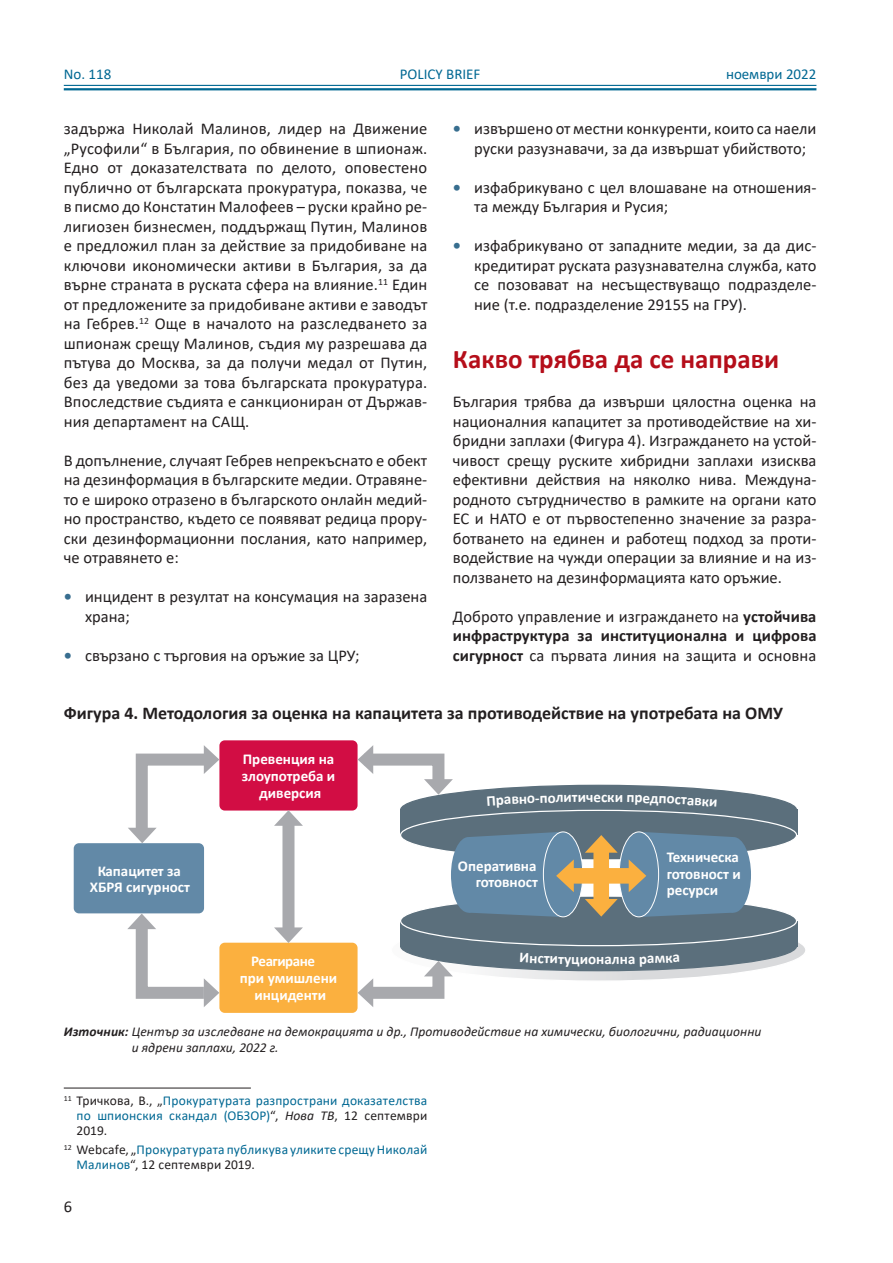
<style>
.page{position:relative;width:893px;height:1263px;background:#fff}
.page>*{position:absolute;margin:0;border:0;box-sizing:border-box;transform-origin:0 0}
.Heading1{font:700 27px "Calibri";color:#b50e1a}
.Graphic{font:700 18px "Calibri";color:#231f20}
.t1{font:16.5px/19.5px "Calibri";color:#231f20;text-align:justify}
.t2{font:700 15px/16.6px "Calibri";color:#fff;text-align:center}
.t3{font:15px "Calibri";color:#006893}
.t4{font:700 15px "Calibri";letter-spacing:-.035em;color:#fff}
.Footnote{font:13.5px/15px "Calibri";letter-spacing:.015em;color:#006893;text-align:justify}
.Source{font:italic 13.5px/16.2px "Calibri";letter-spacing:.005em;color:#231f20}
.s1{font-weight:700;color:#386e8f}
.s2{font-weight:700}
.s3{color:#231f20}
.s4{font-style:italic;color:#231f20}
</style>
<div class="page">
<hr style="left:64px;top:88px;width:752px;height:2px;background:#006893">
<hr style="left:64px;top:85px;width:752px;height:1px;background:#006893">
<hr style="left:64px;top:1088px;width:187px;height:1px;background:#231f20">
<svg style="left:391px;top:919px;width:415px;height:62px;fill:#dedfe0"></svg>
<div style="left:401px;top:785px;width:395px;height:50px;background:#5b6f7c;border-radius:50%"></div>
<div style="left:400px;top:810px;width:397px;height:25px;background:#5b6f7c"></div>
<div style="left:401px;top:810px;width:395px;height:50px;background:#5b6f7c;border-radius:50%"></div>
<div style="left:401px;top:921px;width:395px;height:50px;background:#5b6f7c;border-radius:50%"></div>
<div style="left:400px;top:921px;width:397px;height:25px;background:#5b6f7c"></div>
<div style="left:401px;top:896px;width:395px;height:50px;background:#5b6f7c;border-radius:50%"></div>
<div style="left:716px;top:837px;width:35px;height:76px;background:#6289a7;border-radius:50%"></div>
<svg style="left:619px;top:832px;width:40px;height:85px"></svg>
<div style="left:451px;top:837px;width:35px;height:76px;background:#6289a7;border-radius:50%"></div>
<svg style="left:543px;top:832px;width:40px;height:85px"></svg>
<div style="left:593px;top:848px;width:16px;height:56px;background:#fbb03f"></div>
<svg style="left:585px;top:835px;width:33px;height:18px"></svg>
<svg style="left:585px;top:899px;width:33px;height:18px"></svg>
<div style="left:569px;top:868px;width:65px;height:16px;background:#fbb03f"></div>
<svg style="left:471px;top:832px;width:103px;height:85px"></svg>
<svg style="left:629px;top:832px;width:102px;height:85px"></svg>
<div style="left:74px;top:843px;width:130px;height:70px;background:#6289a7;border-radius:5px"></div>
<div style="left:219px;top:740px;width:139px;height:70px;background:#d20d44;border-radius:5px"></div>
<div style="left:219px;top:943px;width:139px;height:70px;background:#fbb03f;border-radius:5px"></div>
<div style="left:282px;top:820px;width:12px;height:112px;background:#a8a9ad"></div>
<svg style="left:274px;top:810px;width:29px;height:16px"></svg>
<svg style="left:274px;top:927px;width:29px;height:16px"></svg>
<svg style="left:128px;top:745px;width:91px;height:98px"></svg>
<svg style="left:127px;top:913px;width:92px;height:94px"></svg>
<svg style="left:357px;top:745px;width:96px;height:51px"></svg>
<svg style="left:358px;top:959px;width:95px;height:48px"></svg>
<p class="t3" style="left:64px;top:64px;width:49px">No. 118</p>
<p class="t3" style="left:400px;top:64px;width:82px">POLICY BRIEF</p>
<p class="t3" style="left:726px;top:64px;width:92px">ноември 2022</p>
<p class="t1" style="left:64px;top:119px;width:365px">задържа Николай Малинов, лидер на Движение „Русофили“ в България, по обвинение в шпионаж.<br>Едно от доказателствата по делото, оповестено публично от българската прокуратура, показва, че в писмо до Констатин Малофеев – руски крайно ре&shy;лигиозен бизнесмен, поддържащ Путин, Малинов е предложил план за действие за придобиване на ключови икономически активи в България, за да върне страната в руската сфера на влияние.<sup>11</sup> Един от предложените за придобиване активи е заводът на Гебрев.<sup>12</sup> Още в началото на разследването за шпионаж срещу Малинов, съдия му разрешава да пътува до Москва, за да получи медал от Путин, без да уведоми за това българската прокуратура.<br>Впоследствие съдията е санкциониран от Държав&shy;ния департамент на САЩ.</p>
<p class="t1" style="left:64px;top:450px;width:365px">В допълнение, случаят Гебрев непрекъснато е обект на дезинформация в българските медии. Отравяне&shy;то е широко отразено в българското онлайн медий&shy;но пространство, където се появяват редица прору&shy;ски дезинформационни послания, като например, че отравянето е:</p>
<p class="t1" style="left:85px;top:587px;width:344px;text-indent:-21px"><span class="s1">•</span> инцидент в резултат на консумация на заразена храна;</p>
<p class="t1" style="left:64px;top:645px;width:297px"><span class="s1">•</span> свързано с търговия на оръжие за ЦРУ;</p>
<p class="t1" style="left:474px;top:119px;width:344px;text-indent:-21px"><span class="s1">•</span> извършено от местни конкуренти, които са наели руски разузнавачи, за да извършат убийството;</p>
<p class="t1" style="left:474px;top:177px;width:344px;text-indent:-21px"><span class="s1">•</span> изфабрикувано с цел влошаване на отношения&shy;та между България и Русия;</p>
<p class="t1" style="left:474px;top:236px;width:344px;text-indent:-21px"><span class="s1">•</span> изфабрикувано от западните медии, за да дис&shy;кредитират руската разузнавателна служба, като се позовават на несъществуващо подразделе&shy;ние (т.е. подразделение 29155 на ГРУ).</p>
<p class="Heading1" style="left:453px;top:340px;width:328px">Какво трябва да се направи</p>
<p class="t1" style="left:453px;top:392px;width:365px">България трябва да извърши цялостна оценка на националния капацитет за противодействие на хи&shy;бридни заплахи (Фигура 4). Изграждането на устой&shy;чивост срещу руските хибридни заплахи изисква ефективни действия на няколко нива. Междуна&shy;родното сътрудничество в рамките на органи като ЕС и НАТО е от първостепенно значение за разра&shy;ботването на единен и работещ подход за проти&shy;водействие на чужди операции за влияние и на из&shy;ползването на дезинформацията като оръжие.</p>
<p class="t1" style="left:453px;top:606px;width:365px">Доброто управление и изграждането на <span class="s2">устойчива инфраструктура за институционална и цифрова сигурност</span> са първата линия на защита и основна</p>
<p class="Graphic" style="left:64px;top:701px;width:721px">Фигура 4. Методология за оценка на капацитета за противодействие на употребата на ОМУ</p>
<p class="t2" style="left:90px;top:862px;width:102px">Капацитет за<br>ХБРЯ сигурност</p>
<p class="t2" style="left:242px;top:751px;width:95px">Превенция на злоупотреба и диверсия</p>
<p class="t4" style="left:251px;top:950px;width:65px">Реагиране</p>
<p class="t2" style="left:240px;top:969px;width:99px">при умишлени</p>
<p class="t2" style="left:254px;top:986px;width:73px">инциденти</p>
<p class="t2" style="left:548px;top:789px;width:31px;rotate:-1deg">олит</p>
<p class="t2" style="left:578px;top:788px;width:31px">ичес</p>
<p class="t2" style="left:635px;top:789px;width:34px;rotate:2deg">редп</p>
<p class="t2" style="left:458px;top:857px;width:81px;text-align:right">Оперативна готовност</p>
<p class="t2" style="left:667px;top:848px;width:75px;text-align:left">Техническа готовност и ресурси</p>
<p class="t2" style="left:558px;top:950px;width:31px;rotate:1deg">туци</p>
<p class="t2" style="left:588px;top:951px;width:25px">она</p>
<p class="Source" style="left:132px;top:1023px;width:631px;text-indent:-68px"><span class="s2">Източник:</span> Център за изследване на демокрацията и др., Противодействие на химически, биологични, радиационни и ядрени заплахи, 2022 г.</p>
<p class="Footnote" style="left:77px;top:1093px;width:352px;text-indent:-13px"><sup>11</sup> <span class="s3">Тричкова, В., „</span>Прокуратурата разпространи доказателства по шпионския скандал (ОБЗОР)<span class="s3">“,</span> <span class="s4">Новa TВ</span><span class="s3">, 12 септември 2019.</span></p>
<p class="Footnote" style="left:77px;top:1142px;width:352px;text-indent:-13px"><sup>12</sup> <span class="s3">Webcafe, „</span>Прокуратурата публикува уликите срещу Николай<br>Малинов<span class="s3">“, 12 септември 2019.</span></p>
<p class="t1" style="left:64px;top:1196px;width:10px">6</p>
</div>
